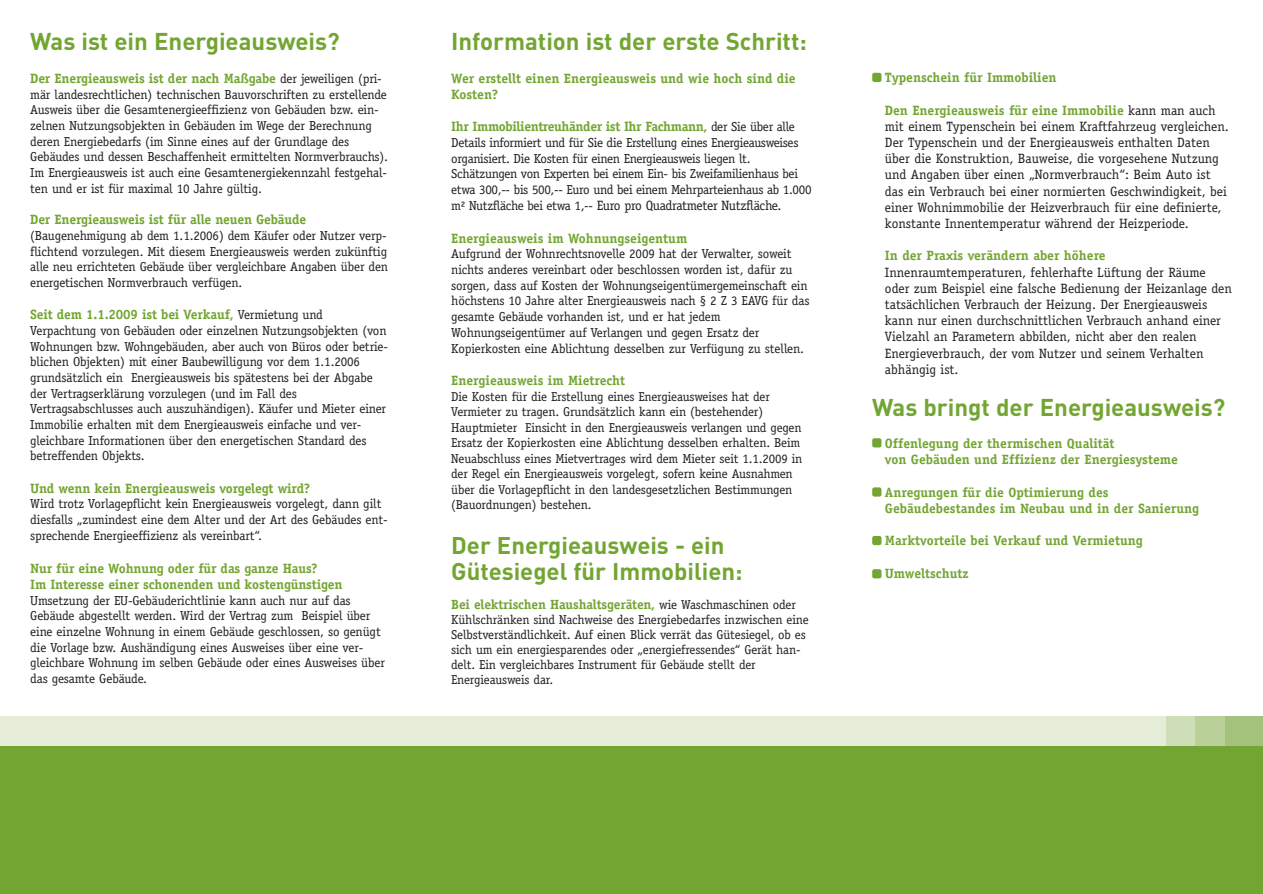
<style>
.page{position:relative;width:1263px;height:894px;background:#fff}
.page>*{position:absolute;margin:0;border:0;box-sizing:border-box;transform-origin:0 0}
.t1{font:700 24px "DIN";color:#73a532}
.t2{font:700 23.85px/25.5px "DIN";color:#73a532}
.t3{font:13.5px/16.2px "Officina Serif";color:#231f20}
.t4{font:700 13.5px/16.2px "Officina Serif";color:#73a532}
.t5{font:13.5px "Officina Serif";letter-spacing:-.025em;color:#231f20}
.t6{font:700 13.5px "Officina Serif";letter-spacing:-.03em;color:#73a532}
.t7{font:700 13.35px "Officina Serif";letter-spacing:-.01em;color:#73a532}
.t8{font:13.05px/15.6px "Officina Serif";letter-spacing:-.01em;color:#231f20}
.t9{font:12.9px/15.5px "Officina Serif";letter-spacing:-.01em;color:#231f20}
.s1{font-weight:400;font-size:13.05px;color:#231f20}
.s2{font-size:13.05px}
.s3{font-weight:400;font-size:12.9px;color:#231f20}
.s4{font-weight:700;color:#73a532}
</style>
<div class="page">
<div style="left:0;top:745px;width:1263px;height:149px;background:#73a532"></div>
<div style="left:0;top:716px;width:1174px;height:29px;background:#e5edd8"></div>
<div style="left:1166px;top:716px;width:29px;height:29px;background:#cedeb7"></div>
<div style="left:1195px;top:716px;width:30px;height:29px;background:#b9d098"></div>
<div style="left:1225px;top:716px;width:38px;height:29px;background:#a4c27b"></div>
<div style="left:872px;top:73px;width:9px;height:9px;background:#73a532;border-radius:2px"></div>
<div style="left:872px;top:438px;width:9px;height:9px;background:#73a532;border-radius:2px"></div>
<div style="left:872px;top:487px;width:9px;height:10px;background:#73a532;border-radius:2px"></div>
<div style="left:872px;top:536px;width:9px;height:9px;background:#73a532;border-radius:2px"></div>
<div style="left:872px;top:569px;width:9px;height:9px;background:#73a532;border-radius:2px"></div>
<h1 class="t1" style="left:30px;top:33px;width:311px">Was ist ein Energieausweis?</h1>
<p class="t4" style="left:30px;top:71px;width:353px">Der Energieausweis ist der nach Maßgabe <span class="s1">der jeweiligen (pri-</span></p>
<p class="t8" style="left:30px;top:87px;width:359px">mär landesrechtlichen) technischen Bauvorschriften zu erstellende Ausweis über die Gesamtenergieeffizienz von Gebäuden bzw. ein&shy;zelnen Nutzungsobjekten in Gebäuden im Wege der Berechnung deren Energiebedarfs (im Sinne eines auf der Grundlage des Gebäudes und dessen Beschaffenheit ermittelten Normverbrauchs).<br>Im Energieausweis ist auch eine Gesamtenergiekennzahl festgehal&shy;ten und er ist für maximal 10 Jahre gültig.</p>
<p class="t4" style="left:30px;top:213px;width:277px">Der Energieausweis ist für alle neuen Gebäude</p>
<p class="t8" style="left:30px;top:229px;width:359px;text-align:justify">(Baugenehmigung ab dem 1.1.2006) dem Käufer oder Nutzer verp&shy;flichtend vorzulegen. Mit diesem Energieausweis werden zukünftig alle neu errichteten Gebäude über vergleichbare Angaben über den energetischen Normverbrauch verfügen.</p>
<p class="t4" style="left:30px;top:308px;width:294px">Seit dem 1.1.2009 ist bei Verkauf, <span class="s1">Vermietung und</span></p>
<p class="t8" style="left:30px;top:324px;width:359px">Verpachtung von Gebäuden oder einzelnen Nutzungsobjekten (von Wohnungen bzw. Wohngebäuden, aber auch von Büros oder betrie&shy;blichen Objekten) mit einer Baubewilligung vor dem 1.1.2006 grundsätzlich ein Energieausweis bis spätestens bei der Abgabe der Vertragserklärung vorzulegen (und im Fall des Vertragsabschlusses auch auszuhändigen). Käufer und Mieter einer Immobilie erhalten mit dem Energieausweis einfache und ver&shy;gleichbare Informationen über den energetischen Standard des betreffenden Objekts.</p>
<p class="t4" style="left:30px;top:481px;width:281px">Und wenn kein Energieausweis vorgelegt wird?</p>
<p class="t8" style="left:30px;top:497px;width:359px">Wird trotz Vorlagepflicht kein Energieausweis vorgelegt, dann gilt diesfalls „zumindest eine dem Alter und der Art des Gebäudes ent&shy;sprechende Energieeffizienz als vereinbart“.</p>
<p class="t4" style="left:30px;top:561px;width:314px">Nur für eine Wohnung oder für das ganze Haus?<br>Im Interesse einer schonenden und kostengünstigen</p>
<p class="t8" style="left:30px;top:593px;width:356px">Umsetzung der EU-Gebäuderichtlinie kann auch nur auf das Gebäude abgestellt werden. Wird der Vertrag zum Beispiel über eine einzelne Wohnung in einem Gebäude geschlossen, so genügt die Vorlage bzw. Aushändigung eines Ausweises über eine ver&shy;gleichbare Wohnung im selben Gebäude oder eines Ausweises über das gesamte Gebäude.</p>
<h1 class="t1" style="left:451px;top:33px;width:357px">Information ist der erste Schritt:</h1>
<p class="t4" style="left:451px;top:71px;width:346px">Wer erstellt einen Energieausweis und wie hoch sind die<br>Kosten?</p>
<p class="t6" style="left:451px;top:122px;width:345px">Ihr Immobilientreuhänder ist Ihr Fachmann, <span class="s1">der Sie über alle</span></p>
<p class="t8" style="left:451px;top:136px;width:362px">Details informiert und für Sie die Erstellung eines Energieausweises organisiert. Die Kosten für einen Energieausweis liegen lt.<br>Schätzungen von Experten bei einem Ein- bis Zweifamilienhaus bei etwa 300,-- bis 500,-- Euro und bei einem Mehrparteienhaus ab 1.000</p>
<p class="t5" style="left:451px;top:200px;width:332px"><span class="s2">m² Nutzfläche bei etwa 1,--</span> Euro pro Quadratmeter Nutzfläche.</p>
<p class="t4" style="left:451px;top:231px;width:238px">Energieausweis im Wohnungseigentum</p>
<p class="t8" style="left:451px;top:247px;width:360px">Aufgrund der Wohnrechtsnovelle 2009 hat der Verwalter, soweit nichts anderes vereinbart oder beschlossen worden ist, dafür zu sorgen, dass auf Kosten der Wohnungseigentümergemeinschaft ein höchstens 10 Jahre alter Energieausweis nach § 2 Z 3 EAVG für das gesamte Gebäude vorhanden ist, und er hat jedem Wohnungseigentümer auf Verlangen und gegen Ersatz der Kopierkosten eine Ablichtung desselben zur Verfügung zu stellen.</p>
<p class="t4" style="left:451px;top:373px;width:176px">Energieausweis im Mietrecht</p>
<p class="t9" style="left:451px;top:390px;width:353px">Die Kosten für die Erstellung eines Energieausweises hat der Vermieter zu tragen. Grundsätzlich kann ein (bestehender)<br>Hauptmieter Einsicht in den Energieausweis verlangen und gegen Ersatz der Kopierkosten eine Ablichtung desselben erhalten. Beim Neuabschluss eines Mietvertrages wird dem Mieter seit 1.1.2009 in der Regel ein Energieausweis vorgelegt, sofern keine Ausnahmen über die Vorlagepflicht in den landesgesetzlichen Bestimmungen (Bauordnungen) bestehen.</p>
<h2 class="t2" style="left:451px;top:535px;width:293px">Der Energieausweis - ein<br>Gütesiegel für Immobilien:</h2>
<p class="t7" style="left:451px;top:599px;width:346px">Bei elektrischen Haushaltsgeräten, <span class="s3">wie Waschmaschinen oder</span></p>
<p class="t9" style="left:451px;top:613px;width:359px;line-height:15px">Kühlschränken sind Nachweise des Energiebedarfes inzwischen eine Selbstverständlichkeit. Auf einen Blick verrät das Gütesiegel, ob es sich um ein energiesparendes oder „energiefressendes“ Gerät han&shy;delt. Ein vergleichbares Instrument für Gebäude stellt der Energieausweis dar.</p>
<p class="t4" style="left:885px;top:71px;width:173px">Typenschein für Immobilien</p>
<p class="t3" style="left:885px;top:103px;width:345px"><span class="s4">Den Energieausweis für eine Immobilie</span> kann man auch mit einem Typenschein bei einem Kraftfahrzeug vergleichen.<br>Der Typenschein und der Energieausweis enthalten Daten über die Konstruktion, Bauweise, die vorgesehene Nutzung und Angaben über einen „Normverbrauch“: Beim Auto ist das ein Verbrauch bei einer normierten Geschwindigkeit, bei einer Wohnimmobilie der Heizverbrauch für eine definierte, konstante Innentemperatur während der Heizperiode.</p>
<p class="t4" style="left:885px;top:249px;width:222px">In der Praxis verändern aber höhere</p>
<p class="t3" style="left:885px;top:265px;width:349px">Innenraumtemperaturen, fehlerhafte Lüftung der Räume oder zum Beispiel eine falsche Bedienung der Heizanlage den tatsächlichen Verbrauch der Heizung. Der Energieausweis kann nur einen durchschnittlichen Verbrauch anhand einer Vielzahl an Parametern abbilden, nicht aber den realen Energieverbrauch, der vom Nutzer und seinem Verhalten abhängig ist.</p>
<h1 class="t1" style="left:872px;top:399px;width:355px">Was bringt der Energieausweis?</h1>
<p class="t4" style="left:885px;top:437px;width:294px">Offenlegung der thermischen Qualität<br>von Gebäuden und Effizienz der Energiesysteme</p>
<p class="t4" style="left:885px;top:485px;width:316px">Anregungen für die Optimierung des<br>Gebäudebestandes im Neubau und in der Sanierung</p>
<p class="t4" style="left:885px;top:534px;width:259px">Marktvorteile bei Verkauf und Vermietung</p>
<p class="t4" style="left:885px;top:566px;width:85px">Umweltschutz</p>
</div>
